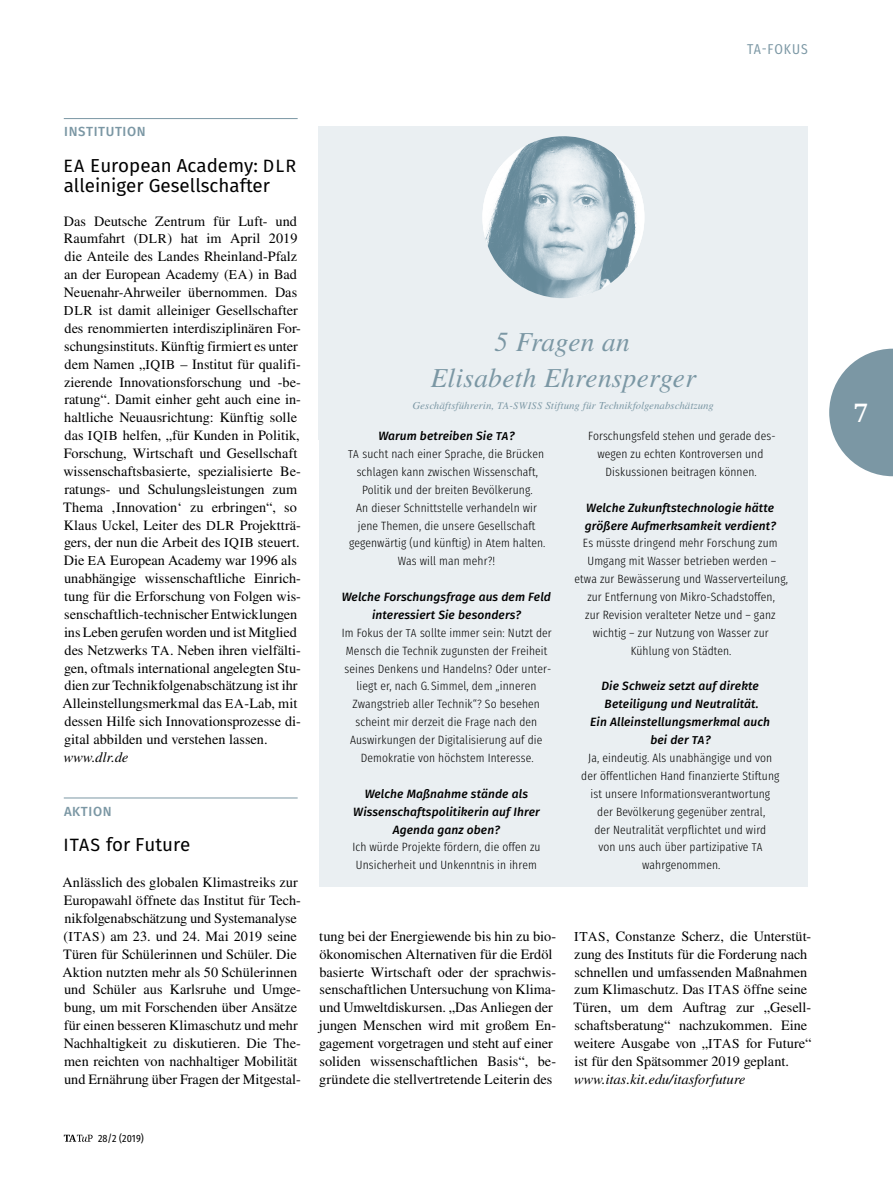
<style>
.page{position:relative;width:893px;height:1191px;background:#fff}
.page>*{position:absolute;margin:0;border:0;box-sizing:border-box;transform-origin:0 0}
._12_3_GTO_libue{font:italic 27px/35.7px "Nimbus Rom No 9 L";letter-spacing:.02em;color:#7b97a4;text-align:center}
.t1{font:700 25.5px "Droid Serif";color:#fff}
._35_0b_TAFokus_Ue{font:18.75px/20.2px "Fira Sans";color:#000}
._12_1_GTO--eng{font:14.25px/17.9px "Nimbus Rom No 9 L";letter-spacing:.005em;color:#000}
._12_1_GTO{font:14.25px/17.9px "Nimbus Rom No 9 L";letter-spacing:.005em;color:#000}
._12_3_GTO_libue-2{font:italic 14.25px "Nimbus Rom No 9 L";letter-spacing:.005em;color:#000}
.t2{font:14.25px "Fira Sans Condensed";letter-spacing:.065em;color:#7b97a4}
._35_0a_TAFokus_Topli{font:500 13.2px "Fira Sans";letter-spacing:.045em;color:#7b97a4}
._12_3_GTO_libue-3{font:300 12px/17.9px "Fira Sans Condensed";letter-spacing:.01em;color:#000;text-align:center}
._12_3_GTO_libue-4{font:italic 500 12px/17.9px "Fira Sans";letter-spacing:.01em;color:#000;text-align:center}
._12_3_GTO_libue-5{font:italic 10.5px "Nimbus Rom No 9 L";letter-spacing:.02em;color:#7b97a4}
.t3{font:10.5px "Fira Sans Condensed";letter-spacing:.01em;color:#000}
.s1{font-size:17.85px}
.s2{font-size:13.5px}
.s3{font-size:10.05px}
.s4{font-family:"Fira Sans";font-weight:500;font-style:italic}
.s5{font-family:"Fira Sans";font-weight:500;font-style:italic;font-size:11.4px}
.s6{font-size:11.4px}
.s7{font-family:"Fira Sans Condensed";font-weight:300;font-style:normal}
</style>
<div class="page">
<hr style="left:64px;top:118px;width:234px;height:1px;background:#7b97a4">
<hr style="left:64px;top:797px;width:234px;height:1px;background:#7b97a4">
<div style="left:319px;top:127px;width:489px;height:313px;background:#eaeff2"></div>
<img style="left:482px;top:136px;width:162px;height:162px;border-radius:81px">
<div style="left:319px;top:422px;width:244px;height:465px;background:#eaeff2"></div>
<div style="left:563px;top:422px;width:245px;height:465px;background:#eaeff2"></div>
<svg style="left:829px;top:349px;width:64px;height:127px"></svg>
<svg style="left:64px;top:1134px;width:29px;height:7px"></svg>
<p class="t2" style="left:747px;top:36px;width:62px">TA-FOKUS</p>
<p class="_35_0a_TAFokus_Topli" style="left:64px;top:121px;width:83px">INSTITUTION</p>
<p class="_35_0b_TAFokus_Ue" style="left:64px;top:155px;width:234px"><span class="s1">EA</span> European Academy: <span class="s1">DLR </span>alleiniger Gesellschafter</p>
<p class="_12_1_GTO--eng" style="left:63px;top:211px;width:240px">Das Deutsche Zentrum für Luft- und Raumfahrt (<span class="s2">DLR</span>) hat im April 2019 die Anteile des Landes Rheinland-Pfalz an der European Academy (<span class="s2">EA</span>) in Bad Neuenahr-Ahrweiler übernommen. Das <span class="s2">DLR</span> ist damit alleiniger Gesellschafter des renommierten interdisziplinären For&shy;schungsinstituts. Künftig firmiert es unter dem Namen „<span class="s2">IQIB</span> – Institut für qualifi&shy;zierende Innovationsforschung und -be&shy;ratung“. Damit einher geht auch eine in&shy;haltliche Neuausrichtung: Künftig solle das <span class="s2">IQIB</span> helfen, „für Kunden in Politik, Forschung, Wirtschaft und Gesellschaft wissenschaftsbasierte, spezialisierte Be&shy;ratungs- und Schulungsleistungen zum Thema ‚Innovation‘ zu erbringen“, so Klaus Uckel, Leiter des <span class="s2">DLR</span> Projektträ&shy;gers, der nun die Arbeit des <span class="s2">IQIB</span> steuert.<br>Die <span class="s2">EA</span> European Academy war 1996 als unabhängige wissenschaftliche Einrich&shy;tung für die Erforschung von Folgen wis&shy;senschaftlich-technischer Entwicklungen ins Leben gerufen worden und ist Mitglied des Netzwerks <span class="s2">TA</span>. Neben ihren vielfälti&shy;gen, oftmals international angelegten Stu&shy;dien zur Technikfolgenabschätzung ist ihr Alleinstellungsmerkmal das <span class="s2">EA</span>-Lab, mit dessen Hilfe sich Innovationsprozesse di&shy;gital abbilden und verstehen lassen.</p>
<p class="_12_3_GTO_libue-2" style="left:64px;top:748px;width:66px">www.dlr.de</p>
<p class="_35_0a_TAFokus_Topli" style="left:64px;top:800px;width:49px">AKTION</p>
<p class="_35_0b_TAFokus_Ue" style="left:64px;top:834px;width:128px"><span class="s1">ITAS</span> for Future</p>
<p class="_12_1_GTO" style="left:63px;top:873px;width:240px">Anlässlich des globalen Klimastreiks zur Europawahl öffnete das Institut für Tech&shy;nikfolgenabschätzung und Systemanalyse (<span class="s2">ITAS</span>) am 23. und 24. Mai 2019 seine Türen für Schülerinnen und Schüler. Die Aktion nutzten mehr als 50 Schülerinnen und Schüler aus Karlsruhe und Umge&shy;bung, um mit Forschenden über Ansätze für einen besseren Klimaschutz und mehr Nachhaltigkeit zu diskutieren. Die The&shy;men reichten von nachhaltiger Mobilität und Ernährung über Fragen der Mitgestal-</p>
<p class="_12_3_GTO_libue" style="left:430px;top:324px;width:267px">5 Fragen an<br>Elisabeth Ehrensperger</p>
<p class="_12_3_GTO_libue-5" style="left:412px;top:399px;width:303px">Geschäftsführerin, <span class="s3">TA</span>‑<span class="s3">SWISS</span> Stiftung für Technikfolgenabschätzung</p>
<p class="_12_3_GTO_libue-3" style="left:348px;top:426px;width:199px"><span class="s4">Warum betreiben Sie</span> <span class="s5">TA</span><span class="s4">?<br></span><span class="s6">TA</span> sucht nach einer Sprache, die Brücken schlagen kann zwischen Wissenschaft, Politik und der breiten Bevölkerung.<br>An dieser Schnittstelle verhandeln wir jene Themen, die unsere Gesellschaft gegenwärtig (und künftig) in Atem halten.<br>Was will man mehr?!</p>
<p class="_12_3_GTO_libue-3" style="left:342px;top:586px;width:212px"><span class="s4">Welche Forschungsfrage aus dem Feld interessiert Sie besonders?<br></span>Im Fokus der <span class="s6">TA</span> sollte immer sein: Nutzt der Mensch die Technik zugunsten der Freiheit seines Denkens und Handelns? Oder unter&shy;liegt er, nach G. Simmel, dem „inneren Zwangstrieb aller Technik“? So besehen scheint mir derzeit die Frage nach den Auswirkungen der Digitalisierung auf die Demokratie von höchstem Interesse.</p>
<p class="_12_3_GTO_libue-4" style="left:352px;top:784px;width:190px">Welche Maßnahme stände als<br>Wissenschaftspolitikerin auf Ihrer<br>Agenda ganz oben?<br><span class="s7">Ich würde Projekte fördern, die offen zu<br>Unsicherheit und Unkenntnis in ihrem</span></p>
<p class="_12_3_GTO_libue-3" style="left:588px;top:426px;width:189px">Forschungsfeld stehen und gerade des&shy;wegen zu echten Kontroversen und<br>Diskussionen beitragen können.</p>
<p class="_12_3_GTO_libue-3" style="left:574px;top:497px;width:215px"><span class="s4">Welche Zukunftstechnologie hätte größere Aufmerksamkeit verdient?<br></span>Es müsste dringend mehr Forschung zum Umgang mit Wasser betrieben werden – etwa zur Bewässerung und Wasserverteilung, zur Entfernung von Mikro-Schadstoffen,<br>zur Revision veralteter Netze und – ganz wichtig – zur Nutzung von Wasser zur Kühlung von Städten.</p>
<p class="_12_3_GTO_libue-3" style="left:581px;top:676px;width:200px"><span class="s4">Die Schweiz setzt auf direkte<br>Beteiligung und Neutralität.<br>Ein Alleinstellungsmerkmal auch bei der</span> <span class="s5">TA</span><span class="s4">?<br></span>Ja, eindeutig. Als unabhängige und von der öffentlichen Hand finanzierte Stiftung ist unsere Informationsverantwortung der Bevölkerung gegenüber zentral,<br>der Neutralität verpflichtet und wird<br>von uns auch über partizipative <span class="s6">TA </span>wahrgenommen.</p>
<p class="_12_1_GTO" style="left:319px;top:926px;width:239px">tung bei der Energiewende bis hin zu bio&shy;ökonomischen Alternativen für die Erdöl basierte Wirtschaft oder der sprachwis&shy;senschaftlichen Untersuchung von Klima&shy;und Umweltdiskursen. „Das Anliegen der jungen Menschen wird mit großem En&shy;gagement vorgetragen und steht auf einer soliden wissenschaftlichen Basis“, be&shy;gründete die stellvertretende Leiterin des</p>
<p class="_12_1_GTO" style="left:574px;top:926px;width:239px"><span class="s2">ITAS</span>, Constanze Scherz, die Unterstüt&shy;zung des Instituts für die Forderung nach schnellen und umfassenden Maßnahmen zum Klimaschutz. Das <span class="s2">ITAS</span> öffne seine Türen, um dem Auftrag zur „Gesell&shy;schaftsberatung“ nachzukommen. Eine weitere Ausgabe von „<span class="s2">ITAS</span> for Future“ ist für den Spätsommer 2019 geplant.</p>
<p class="_12_3_GTO_libue-2" style="left:574px;top:1070px;width:173px">www.itas.kit.edu/itasforfuture</p>
<p class="t3" style="left:98px;top:1128px;width:47px">28/2 (2019)</p>
<h2 class="t1" style="left:854px;top:395px;width:16px">7</h2>
</div>
